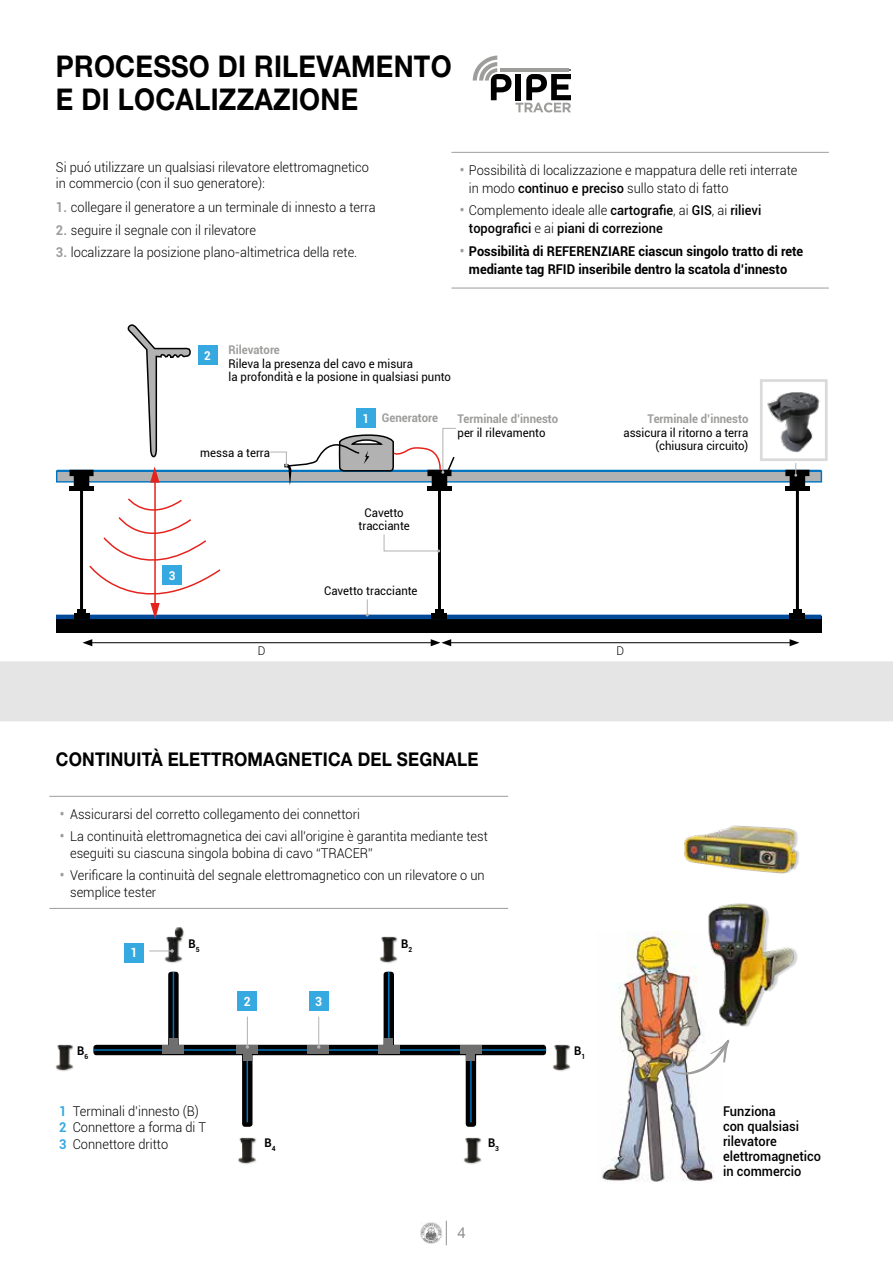
<style>
.page{position:relative;width:893px;height:1263px;background:#fff}
.page>*{position:absolute;margin:0;border:0;box-sizing:border-box;transform-origin:0 0}
.t1{font:700 30px/33px "Helvetica Neue LT Std";letter-spacing:.01em;color:#000;scale:.9 1}
.t2{font:700 18.9px "Helvetica Neue LT Std";letter-spacing:.01em;color:#000;scale:.9 1}
.t3{font:15px "Helvetica Neue LT Std";color:#878787}
.t4{font:300 13.5px/16.5px "Roboto";color:#000;scale:.95 1}
.t5{font:500 13.5px/15px "Roboto";color:#000;scale:.95 1}
.t6{font:700 13.5px/18px "Roboto";color:#000;text-align:center;scale:.95 1}
.t7{font:700 12.75px "Roboto";color:#fff;scale:.95 1}
.t8{font:700 12.15px "Roboto";color:#fff;scale:.95 1}
.t9{font:12px/13.5px "Roboto";color:#000;text-align:right;scale:.95 1}
.t10{font:700 12px "Roboto";color:#9d9d9c;scale:.95 1}
.t11{font:700 12px "Roboto";color:#000;scale:.95 1}
.t12{font:300 12px "Roboto";color:#000;scale:.95 1}
.s1{font-weight:700;color:#9d9d9c}
.s2{font-weight:500}
.s3{font-weight:300}
.s4{color:#9d9d9c}
.s5{font-weight:700;color:#36a9e1}
</style>
<div class="page">
<img style="left:420px;top:1222px;width:22px;height:22px">
<svg style="left:446px;top:1221px;width:1px;height:24px"></svg>
<svg style="left:0;top:532px;width:893px;height:377px"></svg>
<img style="left:602px;top:932px;width:112px;height:250px">
<img style="left:704px;top:895px;width:95px;height:135px">
<img style="left:683px;top:823px;width:121px;height:63px">
<svg style="left:672px;top:1039px;width:58px;height:37px"></svg>
<svg style="left:473px;top:56px;width:98px;height:56px"></svg>
<div style="left:93px;top:1045px;width:453px;height:10px;background:#000;border-radius:3px"></div>
<svg style="left:168px;top:972px;width:11px;height:77px"></svg>
<div style="left:384px;top:972px;width:10px;height:77px;background:#000;border-radius:3px"></div>
<div style="left:466px;top:1049px;width:10px;height:78px;background:#000;border-radius:3px"></div>
<div style="left:242px;top:1049px;width:10px;height:78px;background:#000;border-radius:3px"></div>
<hr style="left:93px;top:1049px;width:453px;height:2px;background:#0075bf">
<hr style="left:173px;top:972px;width:1px;height:73px;background:#0075bf">
<hr style="left:388px;top:972px;width:2px;height:73px;background:#0075bf">
<hr style="left:470px;top:1049px;width:2px;height:73px;background:#0075bf">
<hr style="left:247px;top:1049px;width:1px;height:73px;background:#0075bf">
<div style="left:237px;top:1046px;width:21px;height:8px;background:#706f6f"></div>
<div style="left:243px;top:1052px;width:9px;height:9px;background:#706f6f"></div>
<div style="left:460px;top:1046px;width:22px;height:8px;background:#706f6f"></div>
<div style="left:467px;top:1052px;width:8px;height:9px;background:#706f6f"></div>
<div style="left:378px;top:1045px;width:21px;height:9px;background:#706f6f"></div>
<div style="left:384px;top:1039px;width:9px;height:8px;background:#706f6f"></div>
<div style="left:163px;top:1045px;width:21px;height:9px;background:#706f6f"></div>
<div style="left:169px;top:1039px;width:9px;height:8px;background:#706f6f"></div>
<div style="left:307px;top:1045px;width:22px;height:9px;background:#706f6f"></div>
<img style="left:164px;top:927px;width:20px;height:37px">
<img style="left:238px;top:1125px;width:18px;height:40px">
<img style="left:463px;top:1125px;width:19px;height:40px">
<div style="left:124px;top:943px;width:20px;height:20px;background:#36a9e1"></div>
<div style="left:237px;top:991px;width:20px;height:20px;background:#36a9e1"></div>
<div style="left:309px;top:991px;width:20px;height:20px;background:#36a9e1"></div>
<hr style="left:247px;top:1016px;width:1px;height:31px;background:#b3b2b2">
<svg style="left:149px;top:949px;width:25px;height:4px"></svg>
<hr style="left:318px;top:1016px;width:1px;height:31px;background:#b3b2b2">
<img style="left:379px;top:936px;width:19px;height:28px">
<img style="left:552px;top:1044px;width:19px;height:28px">
<img style="left:55px;top:1044px;width:19px;height:28px">
<hr style="left:451px;top:288px;width:378px;height:1px;background:#9d9d9c">
<hr style="left:451px;top:152px;width:378px;height:1px;background:#9d9d9c">
<hr style="left:49px;top:908px;width:459px;height:1px;background:#9d9d9c">
<hr style="left:49px;top:796px;width:459px;height:1px;background:#9d9d9c">
<div style="left:56px;top:616px;width:765px;height:17px;background:#000"></div>
<hr style="left:56px;top:615px;width:765px;height:4px;background:#004a99">
<div style="left:56px;top:470px;width:766px;height:13px;background:#b3b2b2;border:1px solid #0075bf"></div>
<hr style="left:57px;top:470px;width:764px;height:1px;background:#0075bf">
<div style="left:793px;top:609px;width:9px;height:5px;background:#000"></div>
<div style="left:790px;top:613px;width:15px;height:6px;background:#000"></div>
<hr style="left:796px;top:478px;width:3px;height:135px;background:#000">
<div style="left:785px;top:486px;width:24px;height:5px;background:#000"></div>
<div style="left:356px;top:409px;width:19px;height:19px;background:#36a9e1"></div>
<svg style="left:70px;top:324px;width:152px;height:296px"></svg>
<div style="left:163px;top:566px;width:19px;height:19px;background:#36a9e1"></div>
<hr style="left:90px;top:642px;width:343px;height:1px;background:#000">
<svg style="left:82px;top:639px;width:10px;height:7px"></svg>
<hr style="left:449px;top:642px;width:343px;height:1px;background:#000">
<svg style="left:431px;top:639px;width:20px;height:7px"></svg>
<svg style="left:790px;top:639px;width:9px;height:7px"></svg>
<div style="left:435px;top:609px;width:9px;height:5px;background:#000"></div>
<div style="left:432px;top:613px;width:15px;height:6px;background:#000"></div>
<hr style="left:438px;top:478px;width:3px;height:135px;background:#000">
<div style="left:427px;top:486px;width:24px;height:5px;background:#000"></div>
<img style="left:767px;top:392px;width:53px;height:61px">
<div style="left:760px;top:379px;width:68px;height:82px;border:3px solid #dadada"></div>
<svg style="left:366px;top:599px;width:3px;height:17px"></svg>
<svg style="left:383px;top:534px;width:57px;height:18px"></svg>
<svg style="left:269px;top:428px;width:188px;height:58px"></svg>
<svg style="left:785px;top:463px;width:24px;height:23px"></svg>
<h1 class="t1" style="left:56px;top:49px;width:441px">PROCESSO DI RILEVAMENTO<br>E DI LOCALIZZAZIONE</h1>
<p class="t4" style="left:56px;top:158px;width:331px">Si puó utilizzare un qualsiasi rilevatore elettromagnetico in commercio (con il suo generatore):</p>
<p class="t4" style="left:56px;top:199px;width:338px"><span class="s1">1.</span> collegare il generatore a un terminale di innesto a terra</p>
<p class="t4" style="left:56px;top:221px;width:212px"><span class="s1">2.</span> seguire il segnale con il rilevatore</p>
<p class="t4" style="left:56px;top:244px;width:319px"><span class="s1">3.</span> localizzare la posizione plano-altimetrica della rete.</p>
<p class="t4" style="left:469px;top:161px;width:347px;line-height:18px;text-indent:-9px"><span class="s1">•</span> Possibilità di localizzazione e mappatura delle reti interrate in modo <span class="s2">continuo e preciso</span> sullo stato di fatto</p>
<p class="t5" style="left:469px;top:201px;width:309px;line-height:18px;text-indent:-9px"><span class="s1">•</span> <span class="s3">Complemento ideale alle</span> cartografie<span class="s3">, ai</span> GIS<span class="s3">, ai</span> rilievi topografici <span class="s3">e ai</span> piani di correzione</p>
<p class="t6" style="left:460px;top:242px;width:363px"><span class="s4">•</span> Possibilità di REFERENZIARE ciascun singolo tratto di rete mediante tag RFID inseribile dentro la scatola d’innesto</p>
<p class="t8" style="left:204px;top:347px;width:8px">2</p>
<p class="t10" style="left:229px;top:341px;width:55px">Rilevatore</p>
<p class="t9" style="left:229px;top:356px;width:236px;text-align:left">Rileva la presenza del cavo e misura<br>la profondità e la posione in qualsiasi punto</p>
<p class="t8" style="left:169px;top:567px;width:8px">3</p>
<p class="t9" style="left:200px;top:445px;width:75px">messa a terra</p>
<p class="t8" style="left:363px;top:410px;width:8px">1</p>
<p class="t10" style="left:382px;top:409px;width:61px">Generatore</p>
<p class="t10" style="left:648px;top:410px;width:108px">Terminale d’innesto</p>
<p class="t9" style="left:623px;top:425px;width:133px">assicura il ritorno a terra (chiusura circuito)</p>
<p class="t10" style="left:458px;top:410px;width:108px">Terminale d’innesto</p>
<p class="t9" style="left:458px;top:425px;width:94px">per il rilevamento</p>
<p class="t9" style="left:358px;top:505px;width:56px;text-align:center">Cavetto tracciante</p>
<p class="t9" style="left:324px;top:583px;width:100px">Cavetto tracciante</p>
<p class="t12" style="left:258px;top:642px;width:10px">D</p>
<p class="t12" style="left:617px;top:642px;width:10px">D</p>
<h2 class="t2" style="left:56px;top:748px;width:471px">CONTINUITÀ ELETTROMAGNETICA DEL SEGNALE</h2>
<p class="t4" style="left:60px;top:805px;width:318px"><span class="s1">•</span> Assicurarsi del corretto collegamento dei connettori</p>
<p class="t4" style="left:70px;top:828px;width:441px;text-indent:-11px"><span class="s1">•</span> La continuità elettromagnetica dei cavi all’origine è garantita mediante test eseguiti su ciascuna singola bobina di cavo “TRACER”</p>
<p class="t4" style="left:70px;top:867px;width:438px;text-indent:-11px"><span class="s1">•</span> Verificare la continuità del segnale elettromagnetico con un rilevatore o un semplice tester</p>
<p class="t7" style="left:130px;top:944px;width:9px">1</p>
<p class="t11" style="left:189px;top:935px;width:13px">B<sub>5</sub></p>
<p class="t11" style="left:401px;top:935px;width:13px">B<sub>2</sub></p>
<p class="t7" style="left:244px;top:992px;width:9px">2</p>
<p class="t7" style="left:315px;top:992px;width:9px">3</p>
<p class="t11" style="left:77px;top:1042px;width:13px">B<sub>6</sub></p>
<p class="t11" style="left:574px;top:1042px;width:13px">B<sub>1</sub></p>
<p class="t4" style="left:59px;top:1102px;width:156px"><span class="s5">1</span> Terminali d’innesto (B)<br><span class="s5">2</span> Connettore a forma di T<br><span class="s5">3</span> Connettore dritto</p>
<p class="t11" style="left:265px;top:1134px;width:13px">B<sub>4</sub></p>
<p class="t11" style="left:488px;top:1134px;width:13px">B<sub>3</sub></p>
<p class="t5" style="left:723px;top:1103px;width:105px">Funziona<br>con qualsiasi rilevatore elettromagnetico in commercio</p>
<p class="t3" style="left:458px;top:1224px;width:10px">4</p>
</div>
